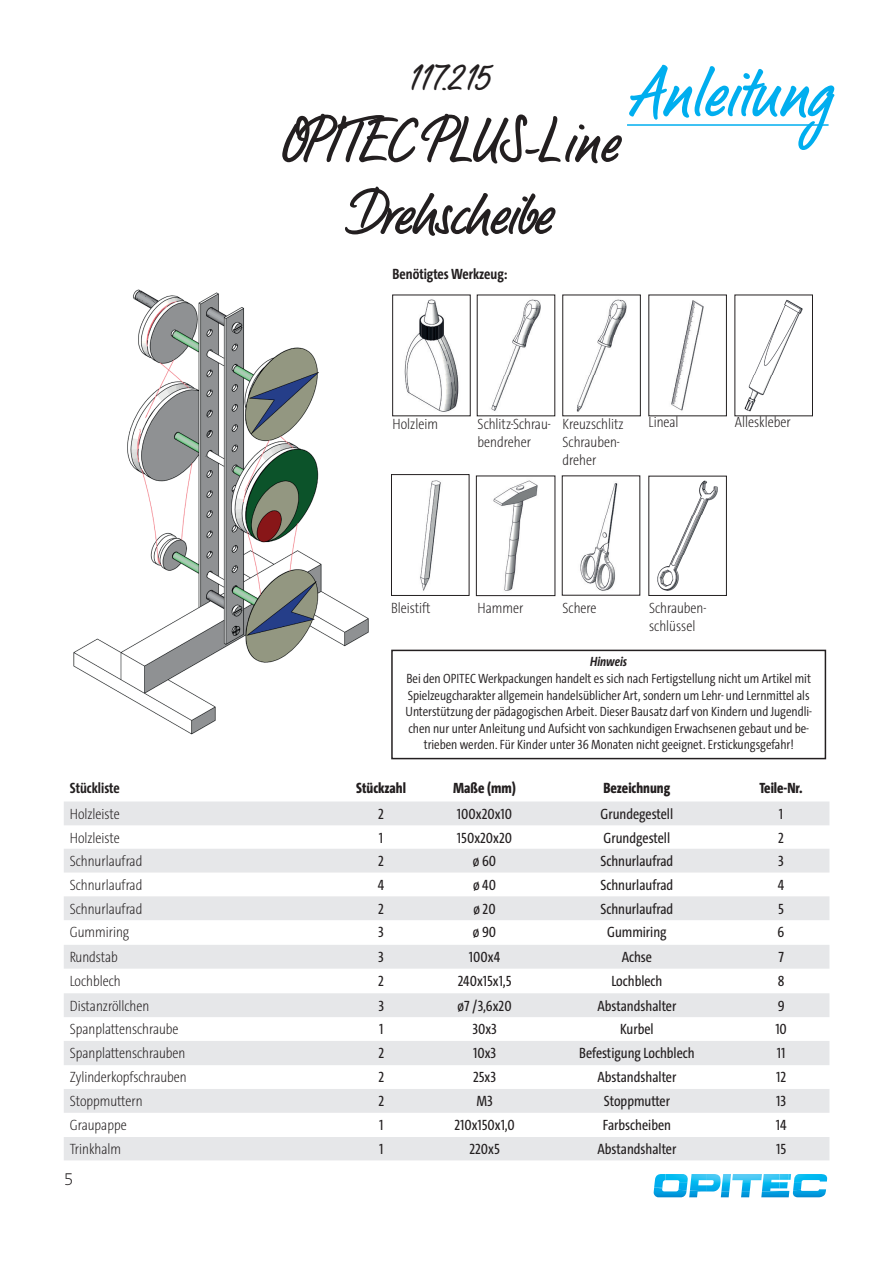
<style>
.page{position:relative;width:893px;height:1263px;background:#fff}
.page>*{position:absolute;margin:0;border:0;box-sizing:border-box;transform-origin:0 0}
.t1{font:72.3px "LP Bambus";color:#00aeef}
.t2{font:63px/72px "LP Bambus";letter-spacing:-.025em;color:#231f20;text-align:center}
.t3{font:36px "LP Bambus";color:#231f20}
.t4{font:200 18px "The Sans B W2";color:#231f20}
.t5{font:200 15px/18px "The Sans Cd LF2";color:#231f20}
.t6{font:15px "The Sans Cd LF5 Plain";color:#231f20}
.t7{font:800 15px "The Sans Cd LF8";color:#231f20}
.t8{font:700 15px "The Sans Cd LF7";color:#231f20}
.t9{font:300 13.5px/16.5px "The Sans Cd LF4";color:#231f20;text-align:center}
.t10{font:italic 700 13.5px "The Sans Cd LF7";color:#231f20}
</style>
<div class="page">
<svg style="left:653px;top:1174px;width:175px;height:24px"></svg>
<img style="left:404px;top:299px;width:55px;height:113px">
<div style="left:392px;top:295px;width:78px;height:121px;border:1px solid #231f20"></div>
<img style="left:73px;top:289px;width:296px;height:446px">
<img style="left:491px;top:299px;width:50px;height:112px">
<img style="left:671px;top:300px;width:33px;height:111px">
<div style="left:649px;top:295px;width:78px;height:121px;border:1px solid #231f20"></div>
<img style="left:420px;top:480px;width:21px;height:111px">
<div style="left:391px;top:474px;width:78px;height:122px;border:1px solid #231f20"></div>
<img style="left:580px;top:483px;width:38px;height:108px">
<div style="left:562px;top:476px;width:78px;height:119px;border:1px solid #231f20"></div>
<img style="left:493px;top:480px;width:45px;height:111px">
<div style="left:476px;top:476px;width:79px;height:120px;border:1px solid #231f20"></div>
<img style="left:576px;top:299px;width:51px;height:113px">
<img style="left:657px;top:480px;width:61px;height:111px">
<div style="left:649px;top:476px;width:78px;height:120px;border:1px solid #231f20"></div>
<img style="left:744px;top:299px;width:59px;height:113px">
<div style="left:735px;top:295px;width:78px;height:121px;border:1px solid #231f20"></div>
<svg style="left:64px;top:801px;width:765px;height:359px;fill:#e6e7e9"></svg>
<div style="left:391px;top:650px;width:435px;height:109px;border:2px solid #231f20"></div>
<hr style="left:627px;top:124px;width:202px;height:2px;background:#00aeef">
<h3 class="t3" style="left:406px;top:56px;width:83px">117.215</h3>
<h2 class="t2" style="left:277px;top:111px;width:342px">OPITEC PLUS-Line<br>Drehscheibe</h2>
<h1 class="t1" style="left:627px;top:48px;width:203px">Anleitung</h1>
<p class="t8" style="left:393px;top:264px;width:116px">Benötigtes Werkzeug:</p>
<p class="t5" style="left:393px;top:415px;width:47px">Holzleim</p>
<p class="t5" style="left:478px;top:415px;width:74px">Schlitz-Schrau&shy;bendreher</p>
<p class="t5" style="left:649px;top:413px;width:32px">Lineal</p>
<p class="t5" style="left:563px;top:414px;width:63px">Kreuzschlitz<br>Schrauben&shy;dreher</p>
<p class="t5" style="left:735px;top:413px;width:57px">Alleskleber</p>
<p class="t5" style="left:391px;top:599px;width:41px">Bleistift</p>
<p class="t5" style="left:477px;top:599px;width:47px">Hammer</p>
<p class="t5" style="left:563px;top:599px;width:35px">Schere</p>
<p class="t5" style="left:649px;top:599px;width:58px">Schrauben&shy;schlüssel</p>
<p class="t10" style="left:590px;top:653px;width:39px">Hinweis</p>
<p class="t9" style="left:406px;top:670px;width:408px">Bei den OPITEC Werkpackungen handelt es sich nach Fertigstellung nicht um Artikel mit Spielzeugcharakter allgemein handelsüblicher Art, sondern um Lehr- und Lernmittel als Unterstützung der pädagogischen Arbeit. Dieser Bausatz darf von Kindern und Jugendli&shy;chen nur unter Anleitung und Aufsicht von sachkundigen Erwachsenen gebaut und be&shy;trieben werden. Für Kinder unter 36 Monaten nicht geeignet. Erstickungsgefahr!</p>
<p class="t8" style="left:70px;top:778px;width:51px">Stückliste</p>
<p class="t7" style="left:356px;top:778px;width:51px">Stückzahl</p>
<p class="t7" style="left:453px;top:778px;width:64px">Maße (mm)</p>
<p class="t7" style="left:603px;top:778px;width:68px">Bezeichnung</p>
<p class="t7" style="left:759px;top:778px;width:45px">Teile-Nr.</p>
<p class="t5" style="left:70px;top:804px;width:51px">Holzleiste</p>
<p class="t6" style="left:378px;top:804px;width:7px">2</p>
<p class="t6" style="left:457px;top:804px;width:57px">100x20x10</p>
<p class="t6" style="left:601px;top:804px;width:74px">Grundegestell</p>
<p class="t6" style="left:779px;top:804px;width:6px">1</p>
<p class="t5" style="left:70px;top:828px;width:51px">Holzleiste</p>
<p class="t6" style="left:379px;top:828px;width:6px">1</p>
<p class="t6" style="left:457px;top:828px;width:57px">150x20x20</p>
<p class="t6" style="left:604px;top:828px;width:68px">Grundgestell</p>
<p class="t6" style="left:778px;top:828px;width:7px">2</p>
<p class="t5" style="left:70px;top:851px;width:74px">Schnurlaufrad</p>
<p class="t6" style="left:378px;top:851px;width:7px">2</p>
<p class="t6" style="left:473px;top:851px;width:25px">ø 60</p>
<p class="t6" style="left:600px;top:851px;width:74px">Schnurlaufrad</p>
<p class="t6" style="left:778px;top:851px;width:7px">3</p>
<p class="t5" style="left:70px;top:875px;width:74px">Schnurlaufrad</p>
<p class="t6" style="left:378px;top:875px;width:8px">4</p>
<p class="t6" style="left:473px;top:875px;width:25px">ø 40</p>
<p class="t6" style="left:600px;top:875px;width:74px">Schnurlaufrad</p>
<p class="t6" style="left:778px;top:875px;width:8px">4</p>
<p class="t5" style="left:70px;top:899px;width:74px">Schnurlaufrad</p>
<p class="t6" style="left:378px;top:899px;width:7px">2</p>
<p class="t6" style="left:473px;top:899px;width:24px">ø 20</p>
<p class="t6" style="left:600px;top:899px;width:74px">Schnurlaufrad</p>
<p class="t6" style="left:778px;top:899px;width:7px">5</p>
<p class="t5" style="left:70px;top:923px;width:61px">Gummiring</p>
<p class="t6" style="left:378px;top:923px;width:7px">3</p>
<p class="t6" style="left:473px;top:923px;width:25px">ø 90</p>
<p class="t6" style="left:607px;top:923px;width:61px">Gummiring</p>
<p class="t6" style="left:778px;top:923px;width:8px">6</p>
<p class="t5" style="left:70px;top:947px;width:50px">Rundstab</p>
<p class="t6" style="left:378px;top:947px;width:7px">3</p>
<p class="t6" style="left:469px;top:947px;width:33px">100x4</p>
<p class="t6" style="left:622px;top:947px;width:32px">Achse</p>
<p class="t6" style="left:778px;top:947px;width:7px">7</p>
<p class="t5" style="left:70px;top:971px;width:52px">Lochblech</p>
<p class="t6" style="left:378px;top:971px;width:7px">2</p>
<p class="t6" style="left:458px;top:971px;width:55px">240x15x1,5</p>
<p class="t6" style="left:611px;top:971px;width:53px">Lochblech</p>
<p class="t6" style="left:778px;top:971px;width:8px">8</p>
<p class="t5" style="left:70px;top:996px;width:81px">Distanzröllchen</p>
<p class="t6" style="left:378px;top:996px;width:7px">3</p>
<p class="t6" style="left:457px;top:996px;width:56px">ø7 /3,6x20</p>
<p class="t6" style="left:597px;top:996px;width:80px">Abstandshalter</p>
<p class="t6" style="left:778px;top:996px;width:8px">9</p>
<p class="t5" style="left:70px;top:1020px;width:110px">Spanplattenschraube</p>
<p class="t6" style="left:379px;top:1020px;width:6px">1</p>
<p class="t6" style="left:472px;top:1020px;width:26px">30x3</p>
<p class="t6" style="left:620px;top:1020px;width:35px">Kurbel</p>
<p class="t6" style="left:775px;top:1020px;width:13px">10</p>
<p class="t5" style="left:70px;top:1043px;width:117px">Spanplattenschrauben</p>
<p class="t6" style="left:378px;top:1043px;width:7px">2</p>
<p class="t6" style="left:473px;top:1043px;width:25px">10x3</p>
<p class="t6" style="left:579px;top:1043px;width:117px">Befestigung Lochblech</p>
<p class="t6" style="left:777px;top:1043px;width:10px">11</p>
<p class="t5" style="left:70px;top:1068px;width:118px">Zylinderkopfschrauben</p>
<p class="t6" style="left:378px;top:1068px;width:7px">2</p>
<p class="t6" style="left:473px;top:1068px;width:25px">25x3</p>
<p class="t6" style="left:597px;top:1068px;width:80px">Abstandshalter</p>
<p class="t6" style="left:776px;top:1068px;width:12px">12</p>
<p class="t5" style="left:70px;top:1092px;width:74px">Stoppmuttern</p>
<p class="t6" style="left:378px;top:1091px;width:7px">2</p>
<p class="t6" style="left:476px;top:1091px;width:18px">M3</p>
<p class="t6" style="left:604px;top:1091px;width:68px">Stoppmutter</p>
<p class="t6" style="left:776px;top:1091px;width:11px">13</p>
<p class="t5" style="left:70px;top:1115px;width:58px">Graupappe</p>
<p class="t6" style="left:379px;top:1115px;width:6px">1</p>
<p class="t6" style="left:454px;top:1115px;width:62px">210x150x1,0</p>
<p class="t6" style="left:603px;top:1115px;width:70px">Farbscheiben</p>
<p class="t6" style="left:776px;top:1115px;width:12px">14</p>
<p class="t5" style="left:70px;top:1140px;width:53px">Trinkhalm</p>
<p class="t6" style="left:379px;top:1139px;width:6px">1</p>
<p class="t6" style="left:469px;top:1139px;width:32px">220x5</p>
<p class="t6" style="left:597px;top:1139px;width:80px">Abstandshalter</p>
<p class="t6" style="left:776px;top:1139px;width:12px">15</p>
<h3 class="t4" style="left:64px;top:1168px;width:11px">5</h3>
</div>
